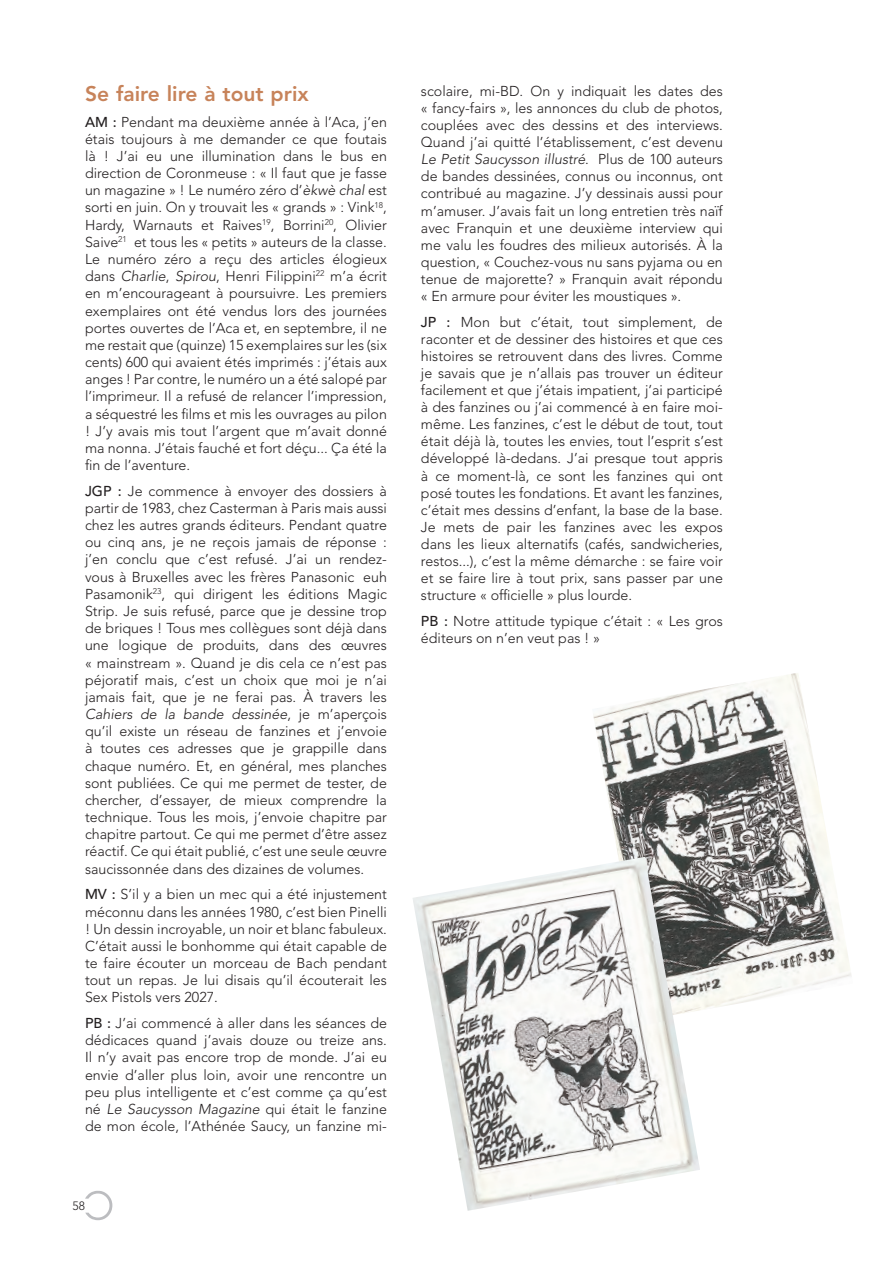
<style>
.page{position:relative;width:893px;height:1263px;background:#fff}
.page>*{position:absolute;margin:0;border:0;box-sizing:border-box;transform-origin:0 0}
.t1{font:800 21px "Avenir LT Std";color:#c7835a}
.t2{font:300 14.25px/17.1px "Avenir LT Std";color:#231f20;text-align:justify}
.t3{font:300 12px "Avenir LT Std";color:#231f20}
.s1{font-weight:500}
.s2{font-style:italic}
</style>
<div class="page">
<svg style="left:85px;top:1191px;width:27px;height:29px"></svg>
<img style="left:593px;top:673px;width:258px;height:337px">
<img style="left:413px;top:857px;width:287px;height:354px">
<h1 class="t1" style="left:85px;top:81px;width:225px">Se faire lire à tout prix</h1>
<p class="t2" style="left:85px;top:113px;width:303px"><span class="s1">AM :</span> Pendant ma deuxième année à l’Aca, j’en étais toujours à me demander ce que foutais là ! J’ai eu une illumination dans le bus en direction de Coronmeuse : « Il faut que je fasse un magazine » ! Le numéro zéro d’<span class="s2">èkwè chal</span> est sorti en juin. On y trouvait les « grands » : Vink<sup>18</sup>, Hardy, Warnauts et Raives<sup>19</sup>, Borrini<sup>20</sup>, Olivier Saive<sup>21</sup> et tous les « petits » auteurs de la classe.<br>Le numéro zéro a reçu des articles élogieux dans <span class="s2">Charlie</span>, <span class="s2">Spirou</span>, Henri Filippini<sup>22</sup> m’a écrit en m’encourageant à poursuivre. Les premiers exemplaires ont été vendus lors des journées portes ouvertes de l’Aca et, en septembre, il ne me restait que (quinze) 15 exemplaires sur les (six cents) 600 qui avaient étés imprimés : j’étais aux anges ! Par contre, le numéro un a été salopé par l’imprimeur. Il a refusé de relancer l’impression, a séquestré les films et mis les ouvrages au pilon ! J’y avais mis tout l’argent que m’avait donné ma nonna. J’étais fauché et fort déçu... Ça été la fin de l’aventure.</p>
<p class="t2" style="left:85px;top:482px;width:303px"><span class="s1">JGP :</span> Je commence à envoyer des dossiers à partir de 1983, chez Casterman à Paris mais aussi chez les autres grands éditeurs. Pendant quatre ou cinq ans, je ne reçois jamais de réponse : j’en conclu que c’est refusé. J’ai un rendez&shy;vous à Bruxelles avec les frères Panasonic euh Pasamonik<sup>23</sup>, qui dirigent les éditions Magic Strip. Je suis refusé, parce que je dessine trop de briques ! Tous mes collègues sont déjà dans une logique de produits, dans des œuvres « mainstream ». Quand je dis cela ce n’est pas péjoratif mais, c’est un choix que moi je n’ai jamais fait, que je ne ferai pas. À travers les <span class="s2">Cahiers de la bande dessinée</span>, je m’aperçois qu’il existe un réseau de fanzines et j’envoie à toutes ces adresses que je grappille dans chaque numéro. Et, en général, mes planches sont publiées. Ce qui me permet de tester, de chercher, d’essayer, de mieux comprendre la technique. Tous les mois, j’envoie chapitre par chapitre partout. Ce qui me permet d’être assez réactif. Ce qui était publié, c’est une seule œuvre saucissonnée dans des dizaines de volumes.</p>
<p class="t2" style="left:85px;top:886px;width:303px"><span class="s1">MV :</span> S’il y a bien un mec qui a été injustement méconnu dans les années 1980, c’est bien Pinelli ! Un dessin incroyable, un noir et blanc fabuleux.<br>C’était aussi le bonhomme qui était capable de te faire écouter un morceau de Bach pendant tout un repas. Je lui disais qu’il écouterait les Sex Pistols vers 2027.</p>
<p class="t2" style="left:85px;top:1015px;width:303px"><span class="s1">PB :</span> J’ai commencé à aller dans les séances de dédicaces quand j’avais douze ou treize ans.<br>Il n’y avait pas encore trop de monde. J’ai eu envie d’aller plus loin, avoir une rencontre un peu plus intelligente et c’est comme ça qu’est né <span class="s2">Le Saucysson Magazine</span> qui était le fanzine de mon école, l’Athénée Saucy, un fanzine mi-</p>
<p class="t3" style="left:73px;top:1199px;width:14px">58</p>
<p class="t2" style="left:421px;top:82px;width:303px">scolaire, mi-BD. On y indiquait les dates des « fancy-fairs », les annonces du club de photos, couplées avec des dessins et des interviews.<br>Quand j’ai quitté l’établissement, c’est devenu <span class="s2">Le Petit Saucysson illustré</span>. Plus de 100 auteurs de bandes dessinées, connus ou inconnus, ont contribué au magazine. J’y dessinais aussi pour m’amuser. J’avais fait un long entretien très naïf avec Franquin et une deuxième interview qui me valu les foudres des milieux autorisés. À la question, « Couchez-vous nu sans pyjama ou en tenue de majorette? » Franquin avait répondu « En armure pour éviter les moustiques ».</p>
<p class="t2" style="left:421px;top:313px;width:303px"><span class="s1">JP :</span> Mon but c’était, tout simplement, de raconter et de dessiner des histoires et que ces histoires se retrouvent dans des livres. Comme je savais que je n’allais pas trouver un éditeur facilement et que j’étais impatient, j’ai participé à des fanzines ou j’ai commencé à en faire moi&shy;même. Les fanzines, c’est le début de tout, tout était déjà là, toutes les envies, tout l’esprit s’est développé là-dedans. J’ai presque tout appris à ce moment-là, ce sont les fanzines qui ont posé toutes les fondations. Et avant les fanzines, c’était mes dessins d’enfant, la base de la base.<br>Je mets de pair les fanzines avec les expos dans les lieux alternatifs (cafés, sandwicheries, restos...), c’est la même démarche : se faire voir et se faire lire à tout prix, sans passer par une structure « officielle » plus lourde.</p>
<p class="t2" style="left:421px;top:612px;width:303px"><span class="s1">PB :</span> N otre attitude typique c’était : « Les gros éditeurs on n’en veut pas ! »</p>
</div>
